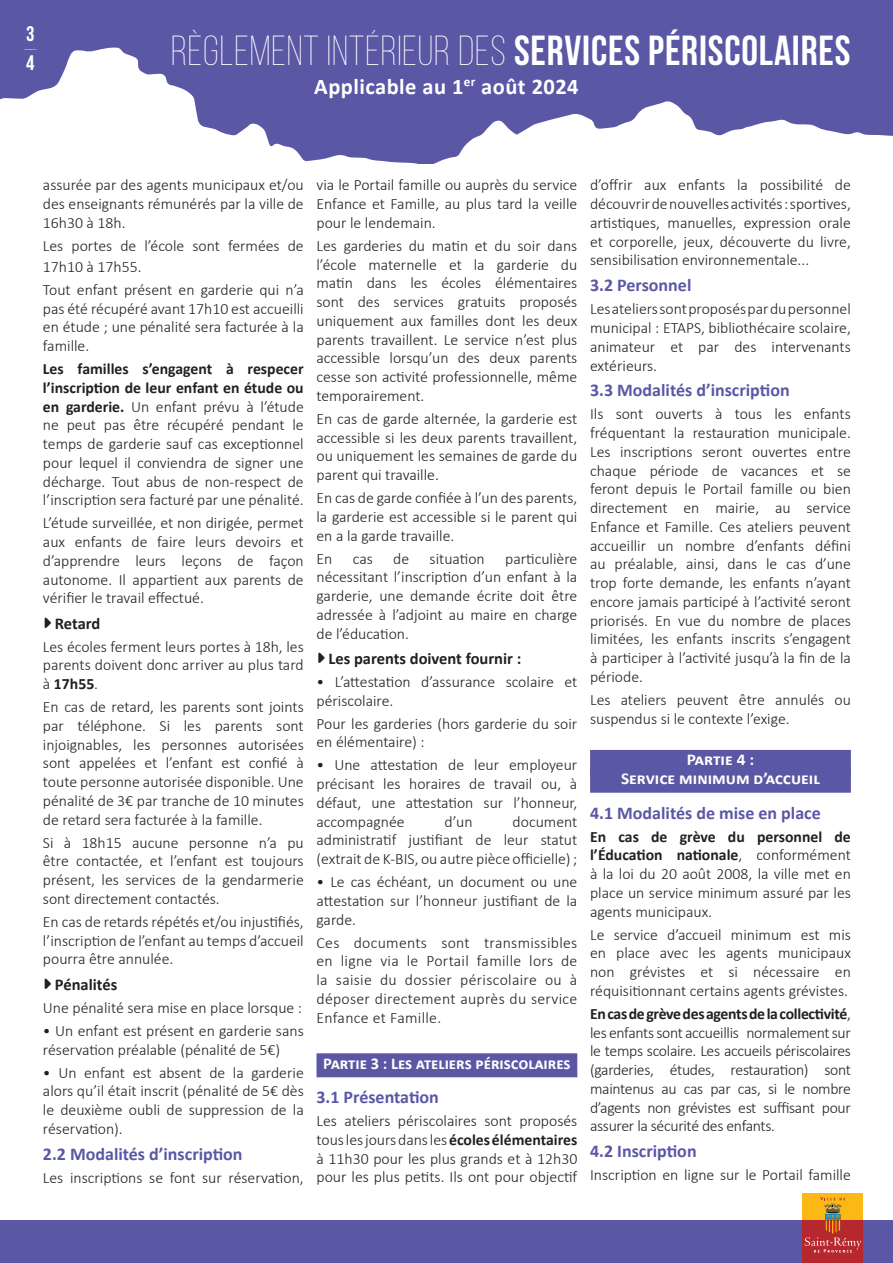
<style>
.page{position:relative;width:893px;height:1263px;background:#fff}
.page>*{position:absolute;margin:0;border:0;box-sizing:border-box;transform-origin:0 0}
.t1{font:300 42px "Bebas Neue";letter-spacing:.02em;color:#fff}
.t2{font:700 22.5px "Calibri";letter-spacing:.02em;color:#fff}
.t3{font:700 21px "Bebas Neue Pro";color:#fff}
.t4{font:300 21px "Bebas Neue Pro";color:#fff}
.t5{font:700 18px "Calibri";color:#5a57a5}
.t6{font:700 16.5px "Calibri";letter-spacing:-.01em;color:#231f20}
.t7{font:700 16.5px "Calibri";color:#fff}
.t8{font:700 16.5px/18.8px "Calibri";color:#fff;text-align:center;scale:1.05 1}
.t9{font:300 15.75px/18.8px "Calibri";color:#231f20;text-align:justify}
.s1{font-weight:400}
.s2{font-weight:700}
</style>
<div class="page">
<div style="left:0;top:1220px;width:893px;height:43px;background:#5a57a5"></div>
<div style="left:802px;top:1193px;width:61px;height:59px;background:#fcb814"></div>
<div style="left:802px;top:1220px;width:61px;height:43px;background:#b7282e"></div>
<svg style="left:805px;top:1197px;width:56px;height:55px"></svg>
<div style="left:316px;top:1053px;width:261px;height:24px;background:#5a57a5"></div>
<div style="left:590px;top:750px;width:261px;height:24px;background:#5a57a5"></div>
<div style="left:590px;top:769px;width:261px;height:24px;background:#5a57a5"></div>
<svg style="left:0;top:0;width:893px;height:164px;fill:#5a57a5"></svg>
<h3 class="t3" style="left:26px;top:22px;width:9px">3</h3>
<h3 class="t4" style="left:24px;top:37px;width:13px">––</h3>
<h3 class="t3" style="left:26px;top:51px;width:10px">4</h3>
<h1 class="t1" style="left:171px;top:29px;width:681px">RÈGLEMENT INTÉRIEUR DES <span class="s1">SERVICES PÉRISCOLAIRES</span></h1>
<h2 class="t2" style="left:314px;top:70px;width:266px">Applicable au 1<sup>er</sup> août 2024</h2>
<p class="t9" style="left:43px;top:176px;width:262px">assurée par des agents municipaux et/ou des enseignants rémunérés par la ville de 16h30 à 18h.</p>
<p class="t9" style="left:43px;top:235px;width:262px;line-height:21px">Les portes de l’école sont fermées de<br>17h10 à 17h55.</p>
<p class="t9" style="left:43px;top:280px;width:262px">Tout enfant présent en garderie qui n’a pas été récupéré avant 17h10 est accueilli en étude ; une pénalité sera facturée à la famille.</p>
<p class="t9" style="left:43px;top:359px;width:262px"><span class="s2">Les familles s’engagent à respecer l’inscription de leur enfant en étude ou en garderie.</span> Un enfant prévu à l’étude ne peut pas être récupéré pendant le temps de garderie sauf cas exceptionnel pour lequel il conviendra de signer une décharge. Tout abus de non-respect de l’inscription sera facturé par une pénalité.</p>
<p class="t9" style="left:43px;top:514px;width:262px">L’étude surveillée, et non dirigée, permet aux enfants de faire leurs devoirs et d’apprendre leurs leçons de façon autonome. Il appartient aux parents de vérifier le travail effectué.</p>
<p class="t6" style="left:55px;top:612px;width:47px">Retard</p>
<p class="t9" style="left:43px;top:637px;width:262px">Les écoles ferment leurs portes à 18h, les parents doivent donc arriver au plus tard à <span class="s2">17h55</span>.</p>
<p class="t9" style="left:43px;top:697px;width:262px">En cas de retard, les parents sont joints par téléphone. Si les parents sont injoignables, les personnes autorisées sont appelées et l’enfant est confié à toute personne autorisée disponible. Une pénalité de 3€ par tranche de 10 minutes de retard sera facturée à la famille.</p>
<p class="t9" style="left:43px;top:833px;width:262px">Si à 18h15 aucune personne n’a pu être contactée, et l’enfant est toujours présent, les services de la gendarmerie sont directement contactés.</p>
<p class="t9" style="left:43px;top:912px;width:262px">En cas de retards répétés et/ou injustifiés, l’inscription de l’enfant au temps d’accueil pourra être annulée.</p>
<p class="t6" style="left:55px;top:973px;width:64px">Pénalités</p>
<p class="t9" style="left:43px;top:998px;width:261px">Une pénalité sera mise en place lorsque :</p>
<p class="t9" style="left:43px;top:1021px;width:262px">• Un enfant est présent en garderie sans réservation préalable (pénalité de 5€)</p>
<p class="t9" style="left:43px;top:1063px;width:262px">• Un enfant est absent de la garderie alors qu’il était inscrit (pénalité de 5€ dès le deuxième oubli de suppression de la réservation).</p>
<p class="t5" style="left:43px;top:1141px;width:201px">2.2 Modalités d’inscription</p>
<p class="t9" style="left:43px;top:1168px;width:262px">Les inscriptions se font sur réservation,</p>
<p class="t9" style="left:316px;top:176px;width:262px">via le Portail famille ou auprès du service Enfance et Famille, au plus tard la veille pour le lendemain.</p>
<p class="t9" style="left:316px;top:236px;width:262px">Les garderies du matin et du soir dans l’école maternelle et la garderie du matin dans les écoles élémentaires sont des services gratuits proposés uniquement aux familles dont les deux parents travaillent. Le service n’est plus accessible lorsqu’un des deux parents cesse son activité professionnelle, même temporairement.</p>
<p class="t9" style="left:316px;top:409px;width:262px">En cas de garde alternée, la garderie est accessible si les deux parents travaillent, ou uniquement les semaines de garde du parent qui travaille.</p>
<p class="t9" style="left:316px;top:488px;width:262px">En cas de garde confiée à l’un des parents, la garderie est accessible si le parent qui en a la garde travaille.</p>
<p class="t9" style="left:316px;top:549px;width:17px">En</p>
<p class="t9" style="left:353px;top:549px;width:22px">cas</p>
<p class="t9" style="left:393px;top:549px;width:17px">de</p>
<p class="t9" style="left:430px;top:549px;width:57px">situation</p>
<p class="t9" style="left:316px;top:549px;width:262px;text-indent:189px">particulière nécessitant l’inscription d’un enfant à la garderie, une demande écrite doit être adressée à l’adjoint au maire en charge de l’éducation.</p>
<p class="t6" style="left:328px;top:647px;width:194px">Les parents doivent fournir :</p>
<p class="t9" style="left:316px;top:672px;width:262px">• L’attestation d’assurance scolaire et périscolaire.</p>
<p class="t9" style="left:316px;top:714px;width:262px">Pour les garderies (hors garderie du soir en élémentaire) :</p>
<p class="t9" style="left:316px;top:756px;width:262px">• Une attestation de leur employeur précisant les horaires de travail ou, à défaut, une attestation sur l’honneur, accompagnée</p>
<p class="t9" style="left:445px;top:812px;width:30px">d’un</p>
<p class="t9" style="left:316px;top:812px;width:262px;text-indent:196px">document administratif justifiant de leur statut (extrait de K-BIS, ou autre pièce officielle) ;</p>
<p class="t9" style="left:316px;top:872px;width:262px">• Le cas échéant, un document ou une attestation sur l’honneur justifiant de la garde.</p>
<p class="t9" style="left:316px;top:933px;width:262px">Ces documents sont transmissibles en ligne via le Portail famille lors de la saisie du dossier périscolaire ou à déposer directement auprès du service Enfance et Famille.</p>
<p class="t7" style="left:323px;top:1052px;width:249px">Partie 3 : Les ateliers périscolaires</p>
<p class="t5" style="left:316px;top:1084px;width:124px">3.1 Présentation</p>
<p class="t9" style="left:316px;top:1111px;width:262px">Les ateliers périscolaires sont proposés tous les jours dans les <span class="s2">écoles élémentaires </span>à 11h30 pour les plus grands et à 12h30 pour les plus petits. Ils ont pour objectif</p>
<p class="t9" style="left:590px;top:176px;width:262px">d’offrir aux enfants la possibilité de découvrir de nouvelles activités: sportives, artistiques, manuelles, expression orale et corporelle, jeux, découverte du livre, sensibilisation environnementale...</p>
<p class="t5" style="left:590px;top:273px;width:103px">3.2 Personnel</p>
<p class="t9" style="left:590px;top:299px;width:262px">Les ateliers sont proposés par du personnel municipal : ETAPS, bibliothécaire scolaire, animateur et par des intervenants extérieurs.</p>
<p class="t5" style="left:590px;top:378px;width:201px">3.3 Modalités d’inscription</p>
<p class="t9" style="left:590px;top:405px;width:262px">Ils sont ouverts à tous les enfants fréquentant la restauration municipale.<br>Les inscriptions seront ouvertes entre chaque période de vacances et se feront depuis le Portail famille ou bien directement en mairie, au service Enfance et Famille. Ces ateliers peuvent accueillir un nombre d’enfants défini au préalable, ainsi, dans le cas d’une trop forte demande, les enfants n’ayant encore jamais participé à l’activité seront priorisés. En vue du nombre de places limitées, les enfants inscrits s’engagent à participer à l’activité jusqu’à la fin de la période.</p>
<p class="t9" style="left:590px;top:690px;width:262px">Les ateliers peuvent être annulés ou suspendus si le contexte l’exige.</p>
<p class="t8" style="left:621px;top:750px;width:191px">Partie 4 :<br>Service minimum d’accueil</p>
<p class="t5" style="left:590px;top:800px;width:232px">4.1 Modalités de mise en place</p>
<p class="t9" style="left:590px;top:827px;width:262px"><span class="s2">En cas de grève du personnel de l’Éducation nationale</span>, conformément à la loi du 20 août 2008, la ville met en place un service minimum assuré par les agents municipaux.</p>
<p class="t9" style="left:590px;top:925px;width:262px">Le service d’accueil minimum est mis en place avec les agents municipaux non grévistes et si nécessaire en réquisitionnant certains agents grévistes.</p>
<p class="t9" style="left:590px;top:1004px;width:262px"><span class="s2">En cas de grève des agents de la collectivité</span>, les enfants sont accueillis normalement sur le temps scolaire. Les accueils périscolaires (garderies, études, restauration) sont maintenus au cas par cas, si le nombre d’agents non grévistes est suffisant pour assurer la sécurité des enfants.</p>
<p class="t5" style="left:590px;top:1138px;width:108px">4.2 Inscription</p>
<p class="t9" style="left:590px;top:1165px;width:262px">Inscription en ligne sur le Portail famille</p>
</div>
